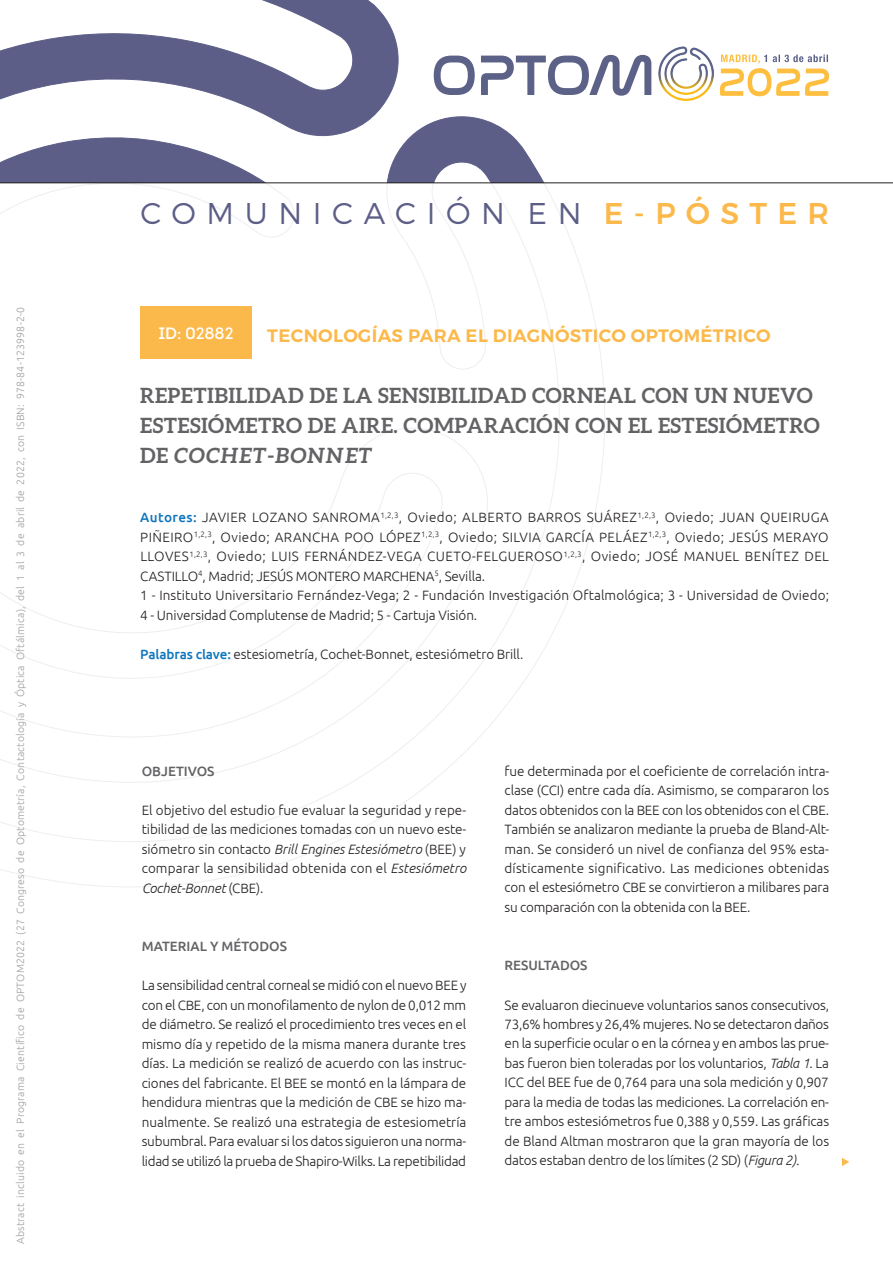
<style>
.page{position:relative;width:893px;height:1263px;background:#fff}
.page>*{position:absolute;margin:0;border:0;box-sizing:border-box;transform-origin:0 0}
.t1{font:300 30px "Montserrat";letter-spacing:.355em;color:#5d5e87}
.t2{font:700 21px/30px "Aleo";letter-spacing:.02em;color:#636366}
.t3{font:600 18px "Montserrat";letter-spacing:.02em;color:#fcb94b}
.t4{font:16.5px "Intro";letter-spacing:-.01em;color:#fff}
.t5{font:300 13.5px/19.5px "Ubuntu";letter-spacing:.005em;color:#231f20;text-align:justify}
.t6{font:500 13.5px "Ubuntu";color:#636366}
.t7{font:300 10.5px "Ubuntu";letter-spacing:.02em;color:#9d9fa2}
.s1{font-weight:500;color:#fcb94b}
.s2{font-style:italic}
.s3{font-weight:500;color:#1076bd}
</style>
<div class="page">
<svg style="left:0;top:0;width:609px;height:183px"></svg>
<svg style="left:0;top:184px;width:605px;height:703px"></svg>
<img style="left:651px;top:46px;width:63px;height:55px">
<svg style="left:434px;top:55px;width:217px;height:41px"></svg>
<svg style="left:720px;top:55px;width:109px;height:41px"></svg>
<hr style="left:0;top:183px;width:893px;height:1px;background:#231f20">
<div style="left:140px;top:306px;width:112px;height:53px;background:#fcb94b"></div>
<svg style="left:842px;top:1158px;width:7px;height:8px"></svg>
<p class="t7" style="left:14px;top:1244px;width:938px;rotate:-90deg">Abstract incluido en el Programa Científico de OPTOM2022 (27 Congreso de Optometría, Contactología y Óptica Oftálmica), del 1 al 3 de abril de 2022, con ISBN: 978-84-123998-2-0</p>
<h1 class="t1" style="left:140px;top:195px;width:690px">COMUNICACIÓN EN <span class="s1">E-PÓSTER</span></h1>
<p class="t4" style="left:158px;top:322px;width:77px">ID: 02882</p>
<h3 class="t3" style="left:267px;top:324px;width:505px">TECNOLOGÍAS PARA EL DIAGNÓSTICO OPTOMÉTRICO</h3>
<h2 class="t2" style="left:140px;top:380px;width:681px">REPETIBILIDAD DE LA SENSIBILIDAD CORNEAL CON UN NUEVO<br>ESTESIÓMETRO DE AIRE. COMPARACIÓN CON EL ESTESIÓMETRO<br>DE <span class="s2">COCHET-BONNET</span></h2>
<p class="t5" style="left:140px;top:507px;width:690px;text-align:left"><span class="s3">AUTORES:</span> JAVIER LOZANO SANROMA<sup>1,2,3</sup>, Oviedo; ALBERTO BARROS SUÁREZ<sup>1,2,3</sup>, Oviedo; JUAN QUEIRUGA PIÑEIRO<sup>1,2,3</sup>, Oviedo; ARANCHA POO LÓPEZ<sup>1,2,3</sup>, Oviedo; SILVIA GARCÍA PELÁEZ<sup>1,2,3</sup>, Oviedo; JESÚS MERAYO LLOVES<sup>1,2,3</sup>, Oviedo; LUIS FERNÁNDEZ-VEGA CUETO-FELGUEROSO<sup>1,2,3</sup>, Oviedo; JOSÉ MANUEL BENÍTEZ DEL CASTILLO<sup>4</sup>, Madrid; JESÚS MONTERO MARCHENA<sup>5</sup>, Sevilla.<br>1 - Instituto Universitario Fernández-Vega; 2 - Fundación Investigación Oftalmológica; 3 - Universidad de Oviedo; 4 - Universidad Complutense de Madrid; 5 - Cartuja Visión.</p>
<p class="t5" style="left:140px;top:644px;width:384px"><span class="s3">PALABRAS CLAVE:</span> estesiometría, Cochet-Bonnet, estesiómetro Brill.</p>
<p class="t6" style="left:142px;top:762px;width:74px">OBJETIVOS</p>
<p class="t5" style="left:142px;top:800px;width:326px">El objetivo del estudio fue evaluar la seguridad y repe&shy;tibilidad de las mediciones tomadas con un nuevo este&shy;siómetro sin contacto <span class="s2">Brill Engines Estesiómetro</span> (BEE) y comparar la sensibilidad obtenida con el <span class="s2">Estesiómetro Cochet-Bonnet</span> (CBE).</p>
<p class="t6" style="left:142px;top:938px;width:147px">MATERIAL Y MÉTO DOS</p>
<p class="t5" style="left:142px;top:975px;width:326px">La sensibilidad central corneal se midió con el nuevo BEE y con el CBE, con un monofilamento de nylon de 0,012 mm de diámetro. Se realizó el procedimiento tres veces en el mismo día y repetido de la misma manera durante tres días. La medición se realizó de acuerdo con las instruc&shy;ciones del fabricante. El BEE se montó en la lámpara de hendidura mientras que la medición de CBE se hizo ma&shy;nualmente. Se realizó una estrategia de estesiometría subumbral. Para evaluar si los datos siguieron una norma&shy;lidad se utilizó la prueba de Shapiro-Wilks. La repetibilidad</p>
<p class="t5" style="left:505px;top:761px;width:326px">fue determinada por el coeficiente de correlación intra&shy;clase (CCI) entre cada día. Asimismo, se compararon los datos obtenidos con la BEE con los obtenidos con el CBE.<br>También se analizaron mediante la prueba de Bland-Alt&shy;man. Se consideró un nivel de confianza del 95% esta&shy;dísticamente significativo. Las mediciones obtenidas con el estesiómetro CBE se convirtieron a milibares para su comparación con la obtenida con la BEE.</p>
<p class="t6" style="left:505px;top:957px;width:84px">RESULTADOS</p>
<p class="t5" style="left:505px;top:994px;width:326px">Se evaluaron diecinueve voluntarios sanos consecutivos, 73,6% hombres y 26,4% mujeres. No se detectaron daños en la superficie ocular o en la córnea y en ambos las prue&shy;bas fueron bien toleradas por los voluntarios, <span class="s2">Tabla 1</span>. La ICC del BEE fue de 0,764 para una sola medición y 0,907 para la media de todas las mediciones. La correlación en&shy;tre ambos estesiómetros fue 0,388 y 0,559. Las gráficas de Bland Altman mostraron que la gran mayoría de los datos estaban dentro de los límites (2 SD) (<span class="s2">Figura 2).</span></p>
</div>
